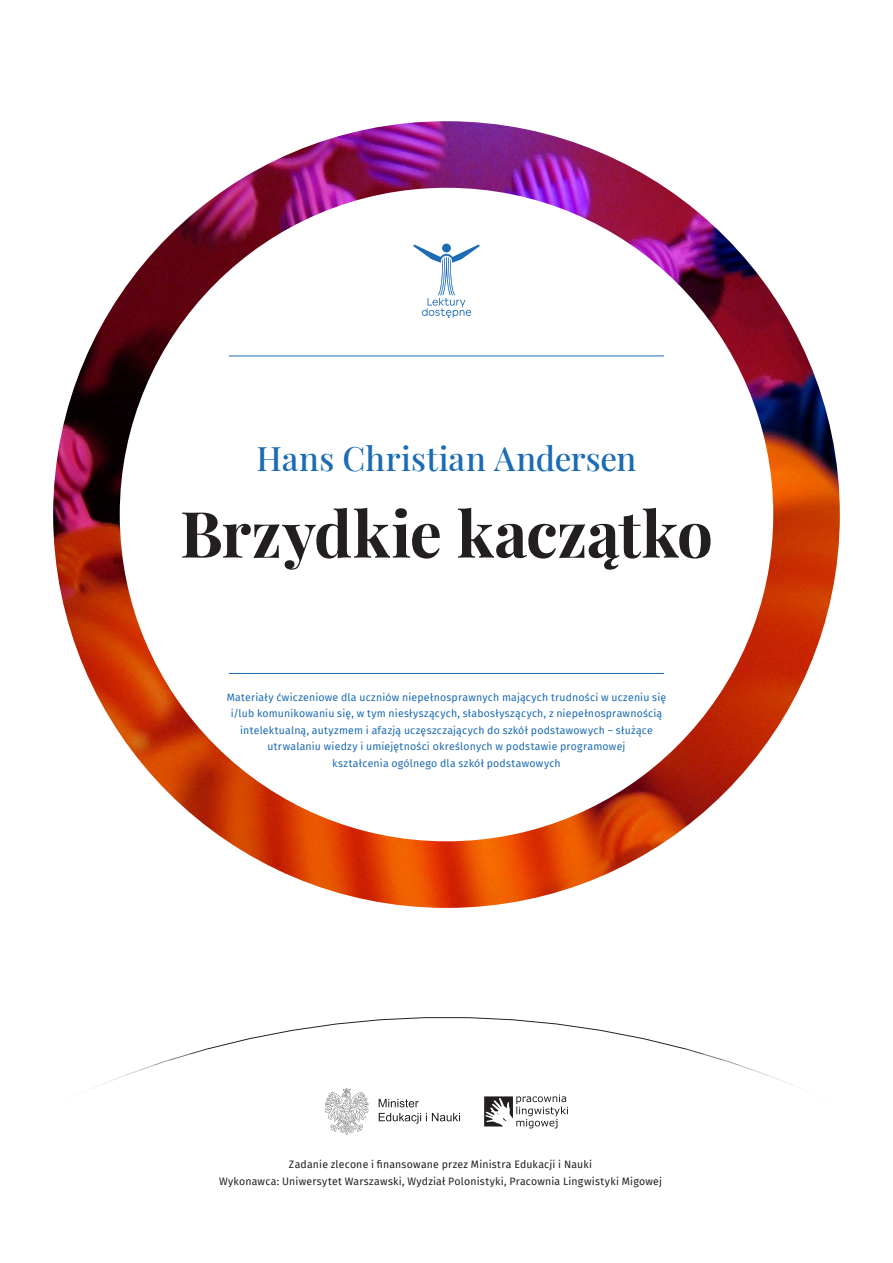
<style>
.page{position:relative;width:893px;height:1263px;background:#fff}
.page>*{position:absolute;margin:0;border:0;box-sizing:border-box;transform-origin:0 0}
.t1{font:700 63.75px "Playfair Display";letter-spacing:-.01em;color:#231f20}
.t2{font:500 33px "Playfair Display";letter-spacing:.005em;color:#1b6bb5}
.t3{font:10.5px/16.5px "Fira Sans";letter-spacing:.02em;color:#1b6bb5;text-align:center}
.t4{font:10.5px "Fira Sans";letter-spacing:.02em;color:#231f20}
</style>
<div class="page">
<img style="left:53px;top:121px;width:787px;height:787px">
<svg style="left:89px;top:1017px;width:715px;height:119px"></svg>
<hr style="left:229px;top:356px;width:435px;height:1px;background:#1b6bb5">
<hr style="left:229px;top:673px;width:435px;height:1px;background:#1b6bb5">
<svg style="left:325px;top:1088px;width:135px;height:47px"></svg>
<svg style="left:484px;top:1094px;width:84px;height:34px"></svg>
<svg style="left:413px;top:244px;width:67px;height:74px"></svg>
<p class="t2" style="left:256px;top:432px;width:382px">Hans Christian Andersen</p>
<p class="t1" style="left:180px;top:484px;width:534px">Brzydkie kaczątko</p>
<p class="t3" style="left:227px;top:688px;width:441px">Materiały ćwiczeniowe dla uczniów niepełnosprawnych mających trudności w uczeniu się i/lub komunikowaniu się, w tym niesłyszących, słabosłyszących, z niepełnosprawnością intelektualną, autyzmem i afazją uczęszczających do szkół podstawowych – służące utrwalaniu wiedzy i umiejętności określonych w podstawie programowej<br>kształcenia ogólnego dla szkół podstawowych</p>
<p class="t4" style="left:289px;top:1157px;width:305px">Zadanie zlecone i finansowane przez Ministra Edukacji i Nauki</p>
<p class="t4" style="left:219px;top:1173px;width:444px">Wykonawca: Uniwersytet Warszawski, Wydział Polonistyki, Pracownia Lingwistyki Migowej</p>
</div>
